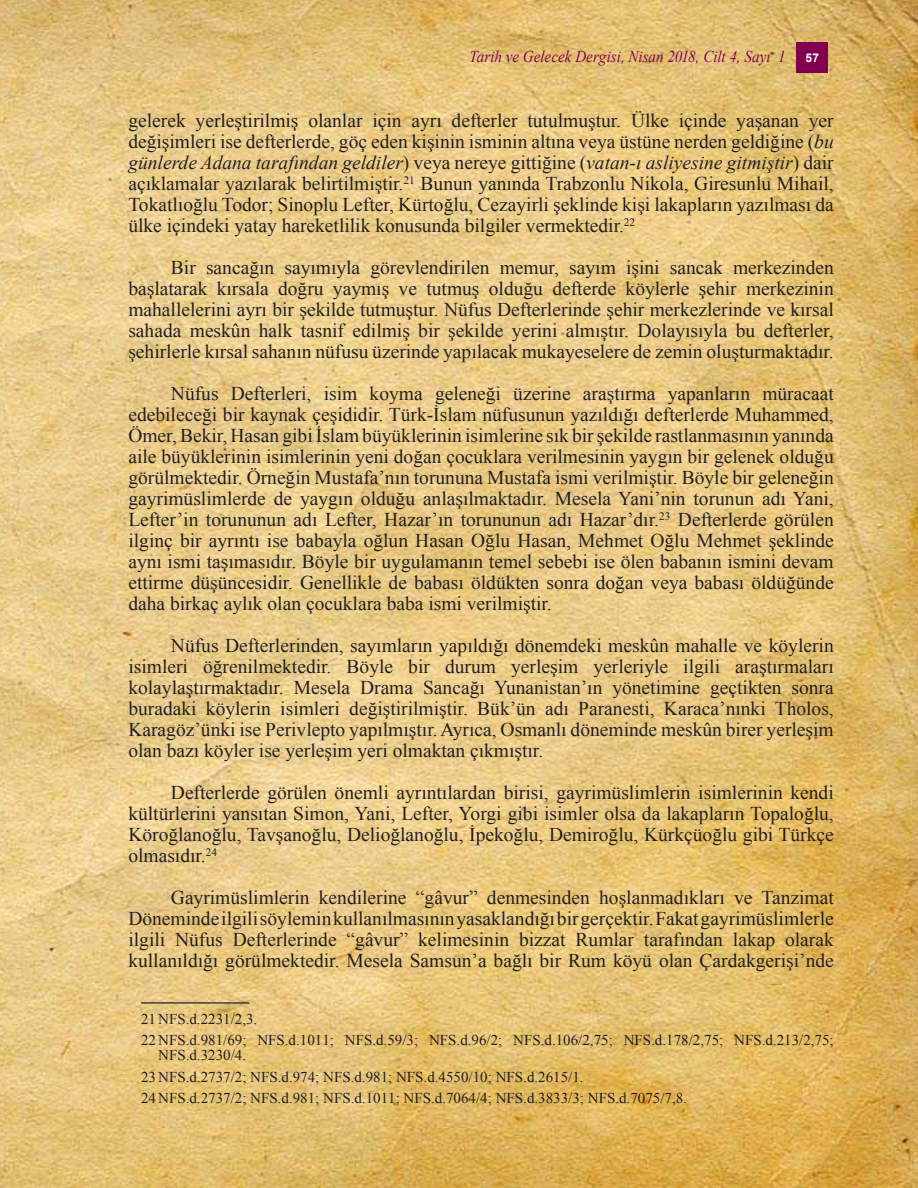
<style>
.page{position:relative;width:918px;height:1188px;background:#fff}
.page>*{position:absolute;margin:0;border:0;box-sizing:border-box;transform-origin:0 0}
.ANA_METİN_STİLİ_TEK{font:19.5px/21px "Times New Roman";color:#231f20;text-align:justify}
.t1{font:italic 16.5px "Times New Roman";letter-spacing:.005em;color:#830051;scale:.91 1}
.Body_text_normal_foo{font:15px/15px "Times New Roman";color:#231f20}
.s1{font-family:"Arial";font-weight:700;font-style:normal;font-size:12px;color:#fff}
.s2{font-style:italic}
</style>
<div class="page">
<img style="left:0;top:0;width:918px;height:1188px">
<div style="left:797px;top:43px;width:31px;height:30px;background:#830051"></div>
<hr style="left:141px;top:1002px;width:108px;height:2px;background:#3e3e3f">
<p class="t1" style="left:470px;top:46px;width:386px">Tarih ve Gelecek Dergisi, Nisan 2018, Cilt 4, Sayı 1 <span class="s1">57</span></p>
<p class="ANA_METİN_STİLİ_TEK" style="left:128px;top:110px;width:707px">gelerek yerleştirilmiş olanlar için ayrı defterler tutulmuştur. Ülke içinde yaşanan yer değişimleri ise defterlerde, göç eden kişinin isminin altına veya üstüne nerden geldiğine (<span class="s2">bu günlerde Adana tarafından geldiler</span>) veya nereye gittiğine (<span class="s2">vatan-ı asliyesine gitmiştir</span>) dair açıklamalar yazılarak belirtilmiştir.<sup>21</sup> Bunun yanında Trabzonlu Nikola, Giresunlu Mihail, Tokatlıoğlu Todor; Sinoplu Lefter, Kürtoğlu, Cezayirli şeklinde kişi lakapların yazılması da ülke içindeki yatay hareketlilik konusunda bilgiler vermektedir.<sup>22</sup></p>
<p class="ANA_METİN_STİLİ_TEK" style="left:128px;top:257px;width:707px;text-indent:43px">Bir sancağın sayımıyla görevlendirilen memur, sayım işini sancak merkezinden başlatarak kırsala doğru yaymış ve tutmuş olduğu defterde köylerle şehir merkezinin mahallelerini ayrı bir şekilde tutmuştur. Nüfus Defterlerinde şehir merkezlerinde ve kırsal sahada meskûn halk tasnif edilmiş bir şekilde yerini almıştır. Dolayısıyla bu defterler, şehirlerle kırsal sahanın nüfusu üzerinde yapılacak mukayeselere de zemin oluşturmaktadır.</p>
<p class="ANA_METİN_STİLİ_TEK" style="left:128px;top:383px;width:707px;text-indent:43px">Nüfus Defterleri, isim koyma geleneği üzerine araştırma yapanların müracaat edebileceği bir kaynak çeşididir. Türk-İslam nüfusunun yazıldığı defterlerde Muhammed, Ömer, Bekir, Hasan gibi İslam büyüklerinin isimlerine sık bir şekilde rastlanmasının yanında aile büyüklerinin isimlerinin yeni doğan çocuklara verilmesinin yaygın bir gelenek olduğu görülmektedir. Örneğin Mustafa’nın torununa Mustafa ismi verilmiştir. Böyle bir geleneğin gayrimüslimlerde de yaygın olduğu anlaşılmaktadır. Mesela Yani’nin torunun adı Yani, Lefter’in torununun adı Lefter, Hazar’ın torununun adı Hazar’dır.<sup>23</sup> Defterlerde görülen ilginç bir ayrıntı ise babayla oğlun Hasan Oğlu Hasan, Mehmet Oğlu Mehmet şeklinde aynı ismi taşımasıdır. Böyle bir uygulamanın temel sebebi ise ölen babanın ismini devam ettirme düşüncesidir. Genellikle de babası öldükten sonra doğan veya babası öldüğünde daha birkaç aylık olan çocuklara baba ismi verilmiştir.</p>
<p class="ANA_METİN_STİLİ_TEK" style="left:128px;top:635px;width:707px;text-indent:43px">Nüfus Defterlerinden, sayımların yapıldığı dönemdeki meskûn mahalle ve köylerin isimleri öğrenilmektedir. Böyle bir durum yerleşim yerleriyle ilgili araştırmaları kolaylaştırmaktadır. Mesela Drama Sancağı Yunanistan’ın yönetimine geçtikten sonra buradaki köylerin isimleri değiştirilmiştir. Bük’ün adı Paranesti, Karaca’nınki Tholos, Karagöz’ünki ise Perivlepto yapılmıştır. Ayrıca, Osmanlı döneminde meskûn birer yerleşim olan bazı köyler ise yerleşim yeri olmaktan çıkmıştır.</p>
<p class="ANA_METİN_STİLİ_TEK" style="left:128px;top:782px;width:707px;text-indent:43px">Defterlerde görülen önemli ayrıntılardan birisi, gayrimüslimlerin isimlerinin kendi kültürlerini yansıtan Simon, Yani, Lefter, Yorgi gibi isimler olsa da lakapların Topaloğlu, Köroğlanoğlu, Tavşanoğlu, Delioğlanoğlu, İpekoğlu, Demiroğlu, Kürkçüoğlu gibi Türkçe olmasıdır.<sup>24</sup></p>
<p class="ANA_METİN_STİLİ_TEK" style="left:128px;top:887px;width:707px;text-indent:43px">Gayrimüslimlerin kendilerine “gâvur” denmesinden hoşlanmadıkları ve Tanzimat Döneminde ilgili söylemin kullanılmasının yasaklandığı bir gerçektir. Fakat gayrimüslimlerle ilgili Nüfus Defterlerinde “gâvur” kelimesinin bizzat Rumlar tarafından lakap olarak kullanıldığı görülmektedir. Mesela Samsun’a bağlı bir Rum köyü olan Çardakgerişi’nde</p>
<p class="Body_text_normal_foo" style="left:141px;top:1011px;width:118px">21NFS.d.2231/2,3.</p>
<p class="Body_text_normal_foo" style="left:158px;top:1032px;width:677px;text-indent:-17px">22NFS.d.981/69; NFS.d.1011; NFS.d.59/3; NFS.d.96/2; NFS.d.106/2,75; NFS.d.178/2,75; NFS.d.213/2,75;<br>NFS.d.3230/4.</p>
<p class="Body_text_normal_foo" style="left:141px;top:1069px;width:444px">23NFS.d.2737/2; NFS.d.974; NFS.d.981; NFS.d.4550/10; NFS.d.2615/1.</p>
<p class="Body_text_normal_foo" style="left:141px;top:1090px;width:547px">24NFS.d.2737/2; NFS.d.981; NFS.d.1011; NFS.d.7064/4; NFS.d.3833/3; NFS.d.7075/7,8.</p>
</div>
